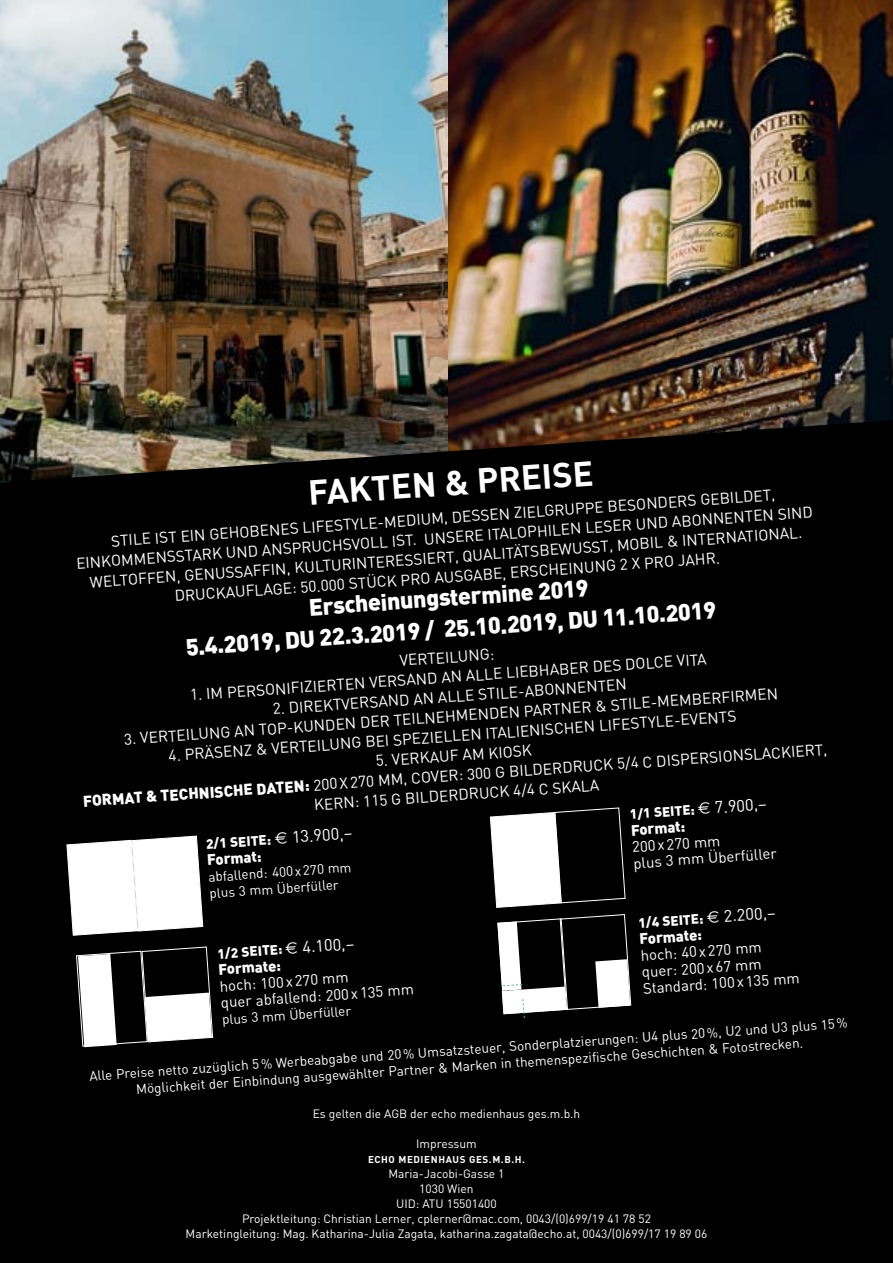
<style>
.page{position:relative;width:893px;height:1263px;background:#fff}
.page>*{position:absolute;margin:0;border:0;box-sizing:border-box;transform-origin:0 0}
.t1{font:700 34.5px "DIN";color:#fff}
.t2{font:900 23.4px/31.2px "DIN";color:#fff;text-align:center}
.t3{font:15.45px/19.6px "DIN";color:#fff;text-align:center}
.t4{font:15px/16.5px "DIN";color:#fff}
.t5{font:900 15px "DIN";color:#fff}
.t6{font:13.5px/16.5px "DIN";color:#fff;text-align:center}
.t7{font:900 13.5px "DIN";color:#fff}
.t8{font:12px/15px "DIN";color:#fff;text-align:center}
.t9{font:700 9.9px "DIN";letter-spacing:.06em;color:#fff}
.s1{font-weight:900}
.s2{font-family:"Euro Sans";font-weight:400;font-size:16.5px}
.s3{font-weight:400;font-size:16.5px}
</style>
<div class="page">
<img style="left:447px;top:0;width:446px;height:420px">
<img style="left:0;top:0;width:447px;height:420px">
<div style="left:0;top:420px;width:893px;height:843px;background:#000"></div>
<svg style="left:76px;top:946px;width:137px;height:101px"></svg>
<svg style="left:497px;top:914px;width:134px;height:105px"></svg>
<svg style="left:66px;top:835px;width:137px;height:101px"></svg>
<svg style="left:490px;top:807px;width:136px;height:101px"></svg>
<h1 class="t1" style="left:307px;top:470px;width:287px;rotate:-4deg">FAKTEN &amp; PREISE</h1>
<p class="t3" style="left:74px;top:533px;width:704px;text-align:left;text-indent:36px;rotate:-4deg">STILE ist ein gehobenes Lifest yl e-Medium, dessen Ziel grup-p e besonders gebil det , einkommenssta rk und anspruchsvoll ist. Unsere ital</p>
<p class="t3" style="left:516px;top:522px;width:298px;rotate:-4deg">ophil en Leser und Abonnent en sind</p>
<p class="t3" style="left:89px;top:572px;width:716px;rotate:-4deg">welt offen, genussaffin, kult urint eressiert , qual it ät sbewusst , mobil &amp; int ernat ional .</p>
<p class="t3" style="left:174px;top:586px;width:548px;rotate:-4deg">Druckaufla ge: 50.000 St ück pro Ausgabe, Erscheinung 2 x pro Jahr.</p>
<h2 class="t2" style="left:182px;top:599px;width:533px;rotate:-4deg">Erscheinungstermine 2019<br>5.4.2019, DU 22.3.2019 / 25.10.2019, DU 11.10.2019</h2>
<p class="t3" style="left:399px;top:650px;width:96px;rotate:-4deg">Vert eil ung:</p>
<p class="t3" style="left:189px;top:685px;width:286px;rotate:-4deg">1. Im personifiziert en Versand an all</p>
<p class="t3" style="left:492px;top:664px;width:207px;rotate:-4deg">e Liebhaber des Dol ce Vita</p>
<p class="t3" style="left:464px;top:685px;width:164px;rotate:-4deg">e STILE-Abonnent en</p>
<p class="t3" style="left:123px;top:729px;width:657px;rotate:-4deg">3. Vert eil ung an Top-Kunden der t eil nehmenden Part ner &amp; STILE-Memberfirmen</p>
<p class="t3" style="left:272px;top:699px;width:175px;rotate:-4deg">2. Direktv ersand an all</p>
<p class="t3" style="left:515px;top:721px;width:223px;rotate:-4deg">ienischen Lifest yl e-Ev ent s</p>
<p class="t3" style="left:81px;top:771px;width:747px;rotate:-4deg">5. Verkauf am Kiosk<br><span class="s1">For mat &amp; Technische Dat en:</span> 200x270 mm, Cover: 300 g Bil derdruck 5/4 C dispersionsla ckiert ,<br>Kern: 115 g Bil derdruck 4/4 C SK ALA</p>
<p class="t3" style="left:168px;top:745px;width:332px;rotate:-4deg">4. Präsenz &amp; Vert eil ung bei speziell en ital</p>
<p class="t7" style="left:629px;top:805px;width:139px;rotate:-4deg">1/1 Seit e: <span class="s2">€</span> <span class="s3">7.900,–</span></p>
<p class="t4" style="left:630px;top:822px;width:149px;rotate:-4deg"><span class="s1">Format</span><span class="s1">:<br></span>200x270 mm<br>plus 3 mm Überfüller</p>
<p class="t7" style="left:638px;top:914px;width:139px;rotate:-4deg">1/4 Seit e: <span class="s2">€</span> <span class="s3">2.200,–</span></p>
<p class="t5" style="left:639px;top:929px;width:64px;rotate:-4deg">Formate:</p>
<p class="t4" style="left:640px;top:947px;width:158px;rotate:-4deg">hoch: 40x270 mm quer: 200x67 mm<br>Standard: 100x135 mm</p>
<p class="t7" style="left:205px;top:835px;width:148px;rotate:-4deg">2/1 Seit e: <span class="s2">€</span> <span class="s3">13.900,–</span></p>
<p class="t5" style="left:207px;top:850px;width:56px;rotate:-4deg">Format:</p>
<p class="t6" style="left:208px;top:868px;width:144px;text-align:left;rotate:-4deg">abfallend: 400x270 mm plus 3 mm Überfüller</p>
<p class="t7" style="left:217px;top:945px;width:139px;rotate:-4deg">1/2 Seit e: <span class="s2">€</span> <span class="s3">4.100,–</span></p>
<p class="t5" style="left:218px;top:960px;width:64px;rotate:-4deg">Formate:</p>
<p class="t4" style="left:219px;top:977px;width:194px;rotate:-4deg">hoch: 100x270 mm querabfallend: 200x135 mm</p>
<p class="t6" style="left:221px;top:1011px;width:134px;rotate:-4deg">plus 3 mm Überfüller</p>
<p class="t6" style="left:89px;top:1067px;width:762px;rotate:-4deg">Alle Preise netto zuzüglich 5 % Werbeabgabe und 20 % Umsatzsteuer, Sonderplatzierungen: U4 plus 20 %, U2 und U3 plus 15 %<br>Möglichkeit derEinbindung ausgewählterPartner&amp; Marken in themenspezifische Geschichten &amp; Fotostrecken.</p>
<p class="t8" style="left:313px;top:1106px;width:269px">Es gelten die AGB der echo medienhaus ges.m.b.h</p>
<p class="t8" style="left:416px;top:1136px;width:62px">I mpressum</p>
<p class="t9" style="left:368px;top:1153px;width:158px">ECHO MEDIENHAUS GES.M.B.H.</p>
<p class="t8" style="left:186px;top:1166px;width:523px">Maria-Jacobi-Gasse 1<br>1030 Wien<br>UID : ATU 15501400<br>Projektleitung: Christian Lerner, cplerner@mac.com, 0043/(0)699/19 41 78 52<br>Marketingleitung: Mag. Katharina-Julia Zagata, katharina.zagata@echo.at, 0043/(0)699/17 19 89 06</p>
</div>
